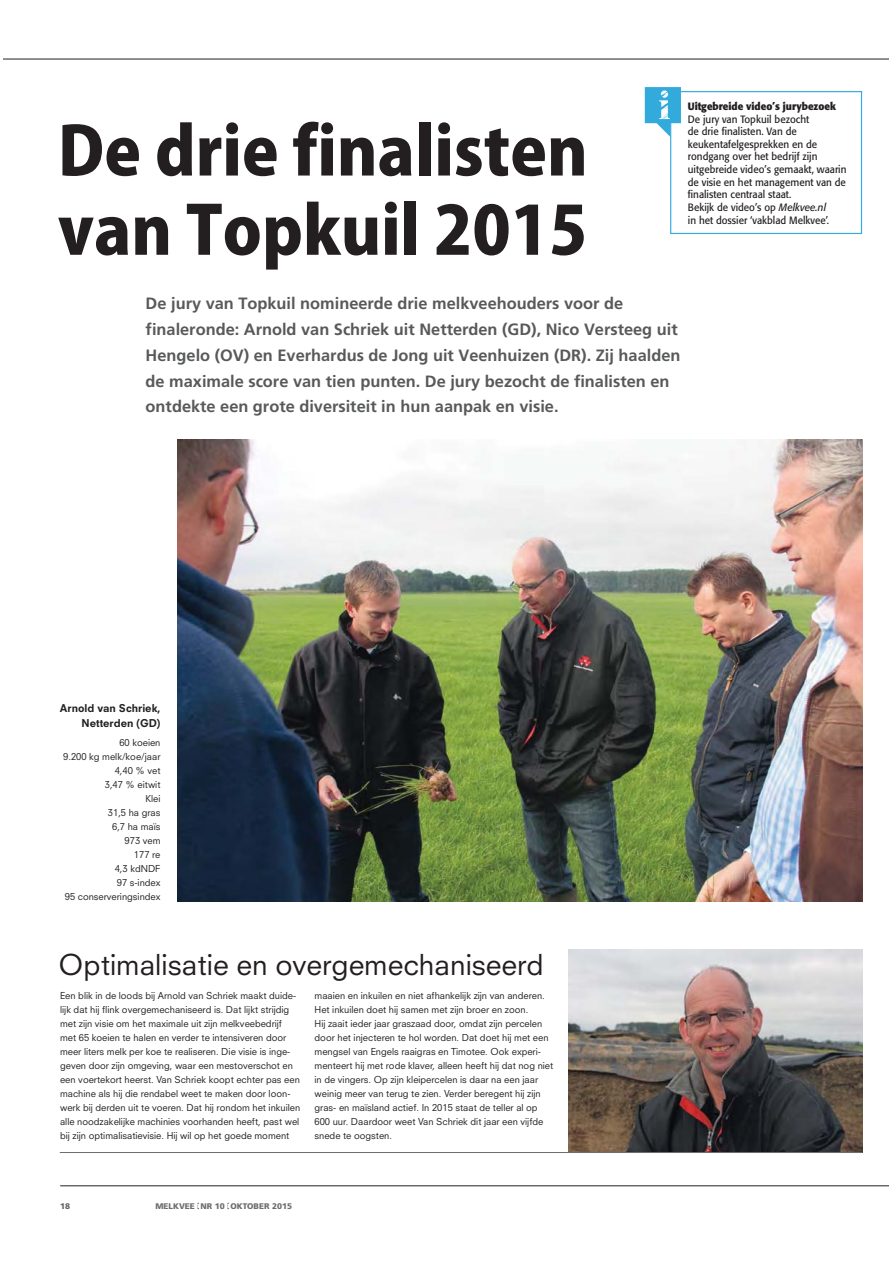
<style>
.page{position:relative;width:893px;height:1263px;background:#fff}
.page>*{position:absolute;margin:0;border:0;box-sizing:border-box;transform-origin:0 0}
.t1{font:66px/79.2px "Koz Go Pro Heavy 90 msp RKSJ H";color:#231f20}
.t2{font:28.05px "Neuzeit SLT Std";color:#231f20}
.t3{font:700 16.35px/25.7px "Frutiger LT Std";color:#58595b}
.t4{font:10.5px/12.6px "Formata";color:#231f20;scale:.94 1}
.t5{font:800 10.5px/15.1px "Neuzeit SLT Std";color:#231f20;text-align:right}
.t6{font:700 10.5px "Formata";color:#231f20;scale:.94 1}
.t7{font:9.3px/14.1px "Neuzeit SLT Std";color:#231f20}
.t8{font:900 8.25px "Frutiger LT Std";color:#6d6e70}
.t9{font:900 8.25px "Frutiger LT Std";color:#636567}
.s1{font-style:italic}
</style>
<div class="page">
<img style="left:568px;top:950px;width:294px;height:202px">
<img style="left:177px;top:439px;width:685px;height:463px">
<hr style="left:60px;top:1152px;width:802px;height:1px;background:#6d6e70">
<hr style="left:4px;top:59px;width:884px;height:1px;background:#231f20">
<hr style="left:60px;top:1186px;width:828px;height:1px;background:#231f20">
<div style="left:670px;top:91px;width:192px;height:143px;border:1px solid #33aadc"></div>
<svg style="left:645px;top:87px;width:36px;height:50px"></svg>
<h1 class="t1" style="left:58px;top:120px;width:531px">De drie finalisten van Topkuil 2015</h1>
<p class="t6" style="left:688px;top:102px;width:159px">Uitgebreide video’s jurybezoek</p>
<p class="t4" style="left:688px;top:113px;width:170px">De jury van Topkuil bezocht<br>de drie finalisten. Van de keukentafelgesprekken en de rondgang over het bedrijf zijn uitgebreide video’s gemaakt, waarin de visie en het management van de finalisten centraal staat.<br>Bekijk de video’s op <span class="s1">Melkvee.nl<br></span>in het dossier ‘vakblad Melkvee’.</p>
<p class="t3" style="left:146px;top:292px;width:536px">De jury van Topkuil nomineerde drie melkveehouders voor de finaleronde: Arnold van Schriek uit Netterden (GD), Nico Versteeg uit Hengelo (OV) en Everhardus de Jong uit Veenhuizen (DR). Zij haalden de maximale score van tien punten. De jury bezocht de finalisten en ontdekte een grote diversiteit in hun aanpak en visie.</p>
<p class="t5" style="left:60px;top:701px;width:102px">Arnold van Schriek,<br>Netterden (GD)</p>
<p class="t7" style="left:63px;top:736px;width:99px;text-align:right">60 koeien<br>9.200 kg melk/koe/jaar<br>4,40 % vet<br>3,47 % eitwit<br>Klei<br>31,5 ha gras<br>6,7 ha maïs<br>973 vem<br>177 re<br>4,3 kdNDF<br>97 s-index<br>95 conserveringsindex</p>
<h2 class="t2" style="left:59px;top:953px;width:487px">Optimalisatie en overgemechaniseerd</h2>
<p class="t7" style="left:60px;top:989px;width:242px">Een blik in de loods bij Arnold van Schriek maakt duide&shy;lijk dat hij flink overgemechaniseerd is. Dat lijkt strijdig met zijn visie om het maximale uit zijn melkveebedrijf met 65 koeien te halen en verder te intensiveren door meer liters melk per koe te realiseren. Die visie is inge&shy;geven door zijn omgeving, waar een mestoverschot en een voertekort heerst. Van Schriek koopt echter pas een machine als hij die rendabel weet te maken door loon&shy;werk bij derden uit te voeren. Dat hij rondom het inkuilen alle noodzakelijke machinies voorhanden heeft, past wel bij zijn optimalisatievisie. Hij wil op het goede moment</p>
<p class="t7" style="left:315px;top:989px;width:240px">maaien en inkuilen en niet afhankelijk zijn van anderen.<br>Het inkuilen doet hij samen met zijn broer en zoon.<br>Hij zaait ieder jaar graszaad door, omdat zijn percelen door het injecteren te hol worden. Dat doet hij met een mengsel van Engels raaigras en Timotee. Ook experi&shy;menteert hij met rode klaver, alleen heeft hij dat nog niet in de vingers. Op zijn kleipercelen is daar na een jaar weinig meer van terug te zien. Verder beregent hij zijn gras- en maïsland actief. In 2015 staat de teller al op 600 uur. Daardoor weet Van Schriek dit jaar een vijfde snede te oogsten.</p>
<p class="t9" style="left:60px;top:1201px;width:12px">18</p>
<p class="t8" style="left:155px;top:1201px;width:138px">MELKVEE NR 10 OKTOBER 2015</p>
</div>
